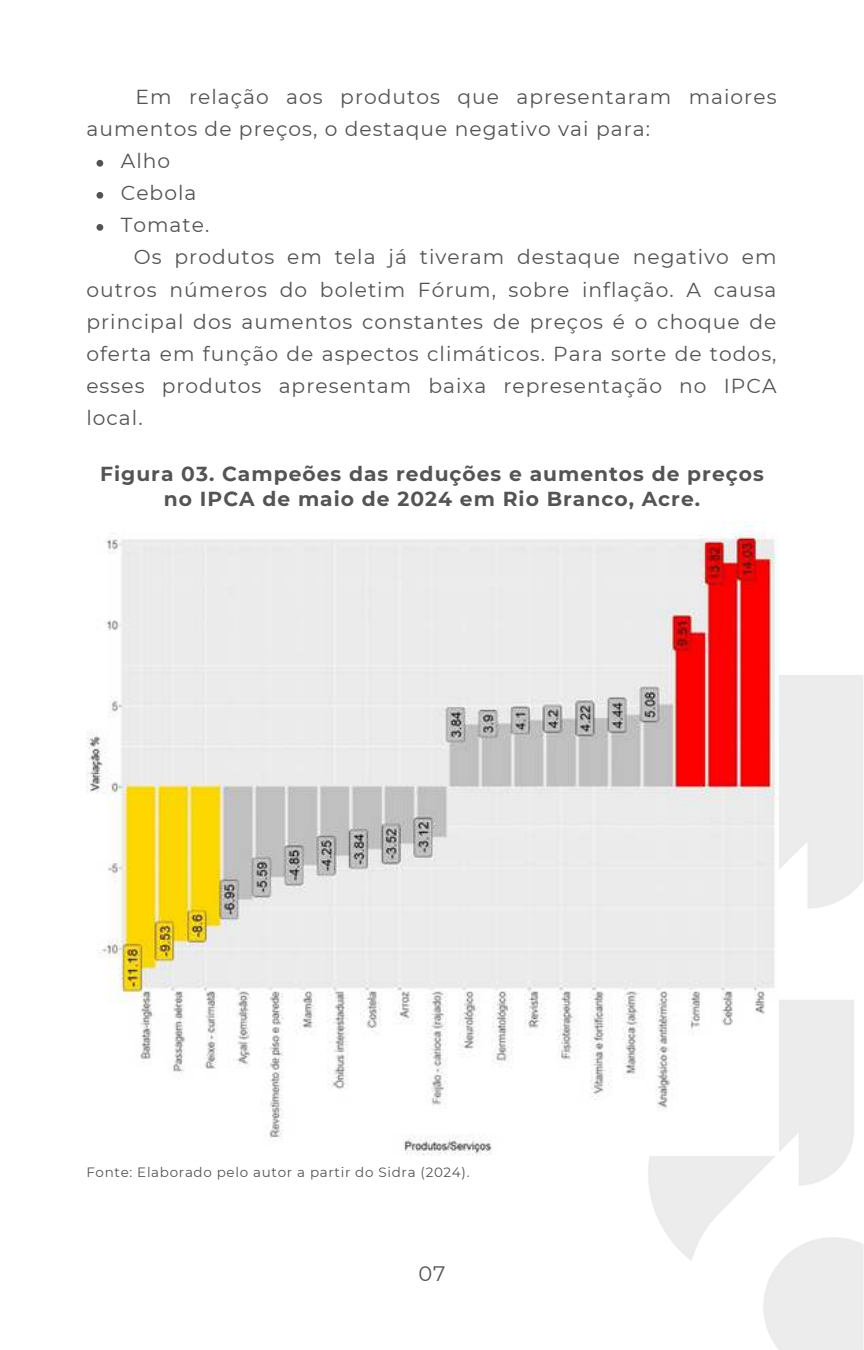
<style>
.page{position:relative;width:864px;height:1350px;background:#fff}
.page>*{position:absolute;margin:0;border:0;box-sizing:border-box;transform-origin:0 0}
.t1{font:20.93px "Montserrat";color:#545454}
.t2{font:20.25px "Montserrat";letter-spacing:.05em;color:#545454}
.t3{font:700 20.25px/25.2px "Montserrat";letter-spacing:.05em;color:#545454;text-align:center}
.t4{font:13.5px "Montserrat";letter-spacing:.05em;color:#545454}
</style>
<div class="page">
<img style="left:86px;top:521px;width:692px;height:635px">
<svg style="left:97px;top:160px;width:6px;height:7px"></svg>
<svg style="left:97px;top:192px;width:6px;height:7px"></svg>
<svg style="left:97px;top:224px;width:6px;height:7px"></svg>
<p class="t2" style="left:136px;top:83px;width:642px">Em relação aos produtos que apresentaram maiores</p>
<p class="t2" style="left:86px;top:115px;width:565px">aumentos de preços, o destaque negativo vai para:</p>
<p class="t2" style="left:121px;top:147px;width:51px">Alho</p>
<p class="t2" style="left:121px;top:179px;width:77px">Cebola</p>
<p class="t2" style="left:121px;top:211px;width:90px">Tomate.</p>
<p class="t2" style="left:134px;top:243px;width:644px">Os produtos em tela já tiveram destaque negativo em</p>
<p class="t2" style="left:86px;top:275px;width:692px">outros números do boletim Fórum, sobre inflação. A causa</p>
<p class="t2" style="left:86px;top:308px;width:692px">principal dos aumentos constantes de preços é o choque de</p>
<p class="t2" style="left:86px;top:340px;width:692px">oferta em função de aspectos climáticos. Para sorte de todos,</p>
<p class="t2" style="left:86px;top:372px;width:692px">esses produtos apresentam baixa representação no IPCA</p>
<p class="t2" style="left:86px;top:404px;width:58px">local.</p>
<p class="t3" style="left:100px;top:460px;width:665px">Figura 03. Campeões das reduções e aumentos de preços no IPCA de maio de 2024 em Rio Branco, Acre.</p>
<p class="t4" style="left:86px;top:1163px;width:385px">Fonte: Elaborado pelo autor a partir do Sidra (2024).</p>
<p class="t1" style="left:418px;top:1259px;width:29px">07</p>
</div>
